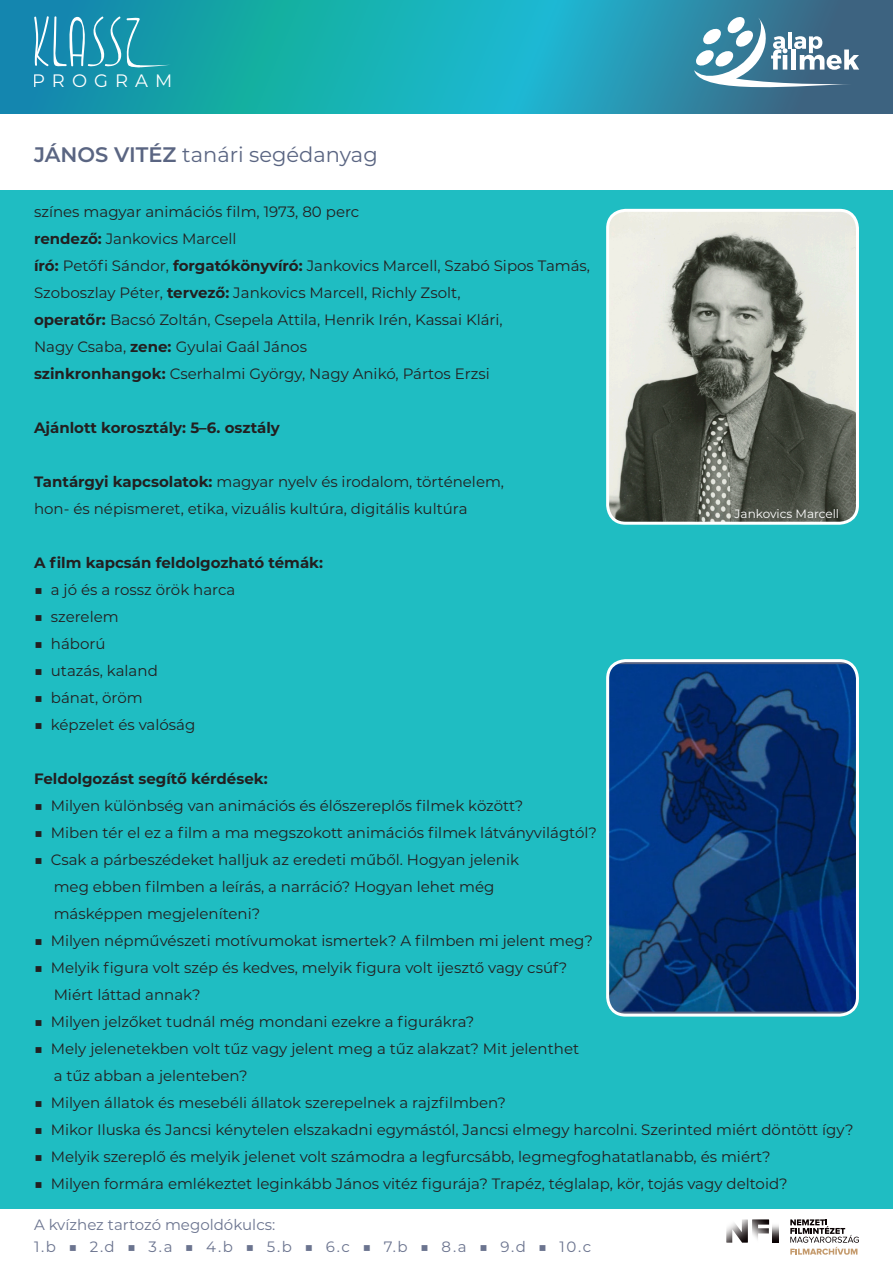
<style>
.page{position:relative;width:893px;height:1263px;background:#fff}
.page>*{position:absolute;margin:0;border:0;box-sizing:border-box;transform-origin:0 0}
.t1{font:21px "Montserrat";color:#5a6582}
.t2{font:18px "Montserrat";letter-spacing:.39em;color:#fff}
.t3{font:15px/27px "Montserrat";color:#231f20}
.t4{font:700 15px "Montserrat";color:#231f20}
.t5{font:15px "Montserrat";color:#6b748f}
.t6{font:12px "Montserrat";color:#fff}
.s1{font-weight:600}
.s2{font-weight:700}
</style>
<div class="page">
<svg style="left:0;top:0;width:893px;height:113px;background:#1e9eaf"></svg>
<svg style="left:34px;top:15px;width:136px;height:55px;background:#349fb7"></svg>
<svg style="left:694px;top:16px;width:165px;height:71px"></svg>
<svg style="left:790px;top:1219px;width:69px;height:36px"></svg>
<svg style="left:726px;top:1219px;width:43px;height:24px"></svg>
<svg style="left:772px;top:1225px;width:6px;height:18px"></svg>
<div style="left:0;top:190px;width:893px;height:1019px;background:#1fbdc2"></div>
<img style="left:608px;top:210px;width:247px;height:311px">
<div style="left:606px;top:209px;width:253px;height:316px;border:3px solid #fff;border-radius:18px"></div>
<svg style="left:608px;top:663px;width:249px;height:352px;background:#083373"></svg>
<div style="left:606px;top:659px;width:253px;height:357px;border:3px solid #fff;border-radius:18px"></div>
<p class="t2" style="left:32px;top:69px;width:142px">PROGRAM</p>
<p class="t1" style="left:34px;top:140px;width:345px"><span class="s1">JÁNOS VITÉZ</span> tanári segédanyag</p>
<p class="t3" style="left:34px;top:198px;width:327px">színes magyar animációs film, 1973, 80 perc</p>
<p class="t3" style="left:34px;top:225px;width:204px"><span class="s2">rendező:</span> Jankovics Marcell</p>
<p class="t3" style="left:34px;top:252px;width:558px"><span class="s2">író:</span> Petőfi Sándor, <span class="s2">forgatókönyvíró:</span> Jankovics Marcell, Szabó Sipos Tamás, Szoboszlay Péter, <span class="s2">tervező:</span> Jankovics Marcell, Richly Zsolt,<br><span class="s2">operatőr:</span> Bacsó Zoltán, Csepela Attila, Henrik Irén, Kassai Klári,<br>Nagy Csaba, <span class="s2">zene:</span> Gyulai Gaál János</p>
<p class="t3" style="left:34px;top:360px;width:457px"><span class="s2">szinkronhangok:</span> Cserhalmi György, Nagy Anikó, Pártos Erzsi</p>
<p class="t4" style="left:34px;top:417px;width:247px">Ajánlott korosztály: 5–6. osztály</p>
<p class="t3" style="left:34px;top:468px;width:472px"><span class="s2">Tantárgyi kapcsolatok:</span> magyar nyelv és irodalom, történelem, hon- és népismeret, etika, vizuális kultúra, digitális kultúra</p>
<p class="t4" style="left:34px;top:552px;width:291px">A film kapcsán feldolgozható témák:</p>
<p class="t3" style="left:34px;top:576px;width:203px">■ a jó és a rossz örök harca</p>
<p class="t3" style="left:34px;top:603px;width:86px">■ szerelem</p>
<p class="t3" style="left:34px;top:630px;width:73px">■ háború</p>
<p class="t3" style="left:34px;top:657px;width:125px">■ utazás, kaland</p>
<p class="t3" style="left:34px;top:684px;width:110px">■ bánat, öröm</p>
<p class="t3" style="left:34px;top:711px;width:163px">■ képzelet és valóság</p>
<p class="t4" style="left:34px;top:768px;width:235px">Feldolgozást segítő kérdések:</p>
<p class="t3" style="left:34px;top:792px;width:491px">■ Milyen különbség van animációs és élőszereplős filmek között?</p>
<p class="t3" style="left:34px;top:819px;width:565px">■ Miben tér el ez a film a ma megszokott animációs filmek látványvilágtól?</p>
<p class="t3" style="left:34px;top:846px;width:487px;text-align:center">■ Csak a párbeszédeket halljuk az eredeti műből. Hogyan jelenik meg ebben filmben a leírás, a narráció? Hogyan lehet még</p>
<p class="t3" style="left:54px;top:900px;width:208px">másképpen megjeleníteni?</p>
<p class="t3" style="left:34px;top:927px;width:560px">■ Milyen népművészeti motívumokat ismertek? A filmben mi jelent meg?</p>
<p class="t3" style="left:34px;top:954px;width:535px">■ Melyik figura volt szép és kedves, melyik figura volt ijesztő vagy csúf?</p>
<p class="t3" style="left:54px;top:981px;width:149px">Miért láttad annak?</p>
<p class="t3" style="left:34px;top:1008px;width:442px">■ Milyen jelzőket tudnál még mondani ezekre a figurákra?</p>
<p class="t3" style="left:34px;top:1035px;width:547px">■ Mely jelenetekben volt tűz vagy jelent meg a tűz alakzat? Mit jelenthet</p>
<p class="t3" style="left:54px;top:1062px;width:195px">a tűz abban a jelenteben?</p>
<p class="t3" style="left:34px;top:1089px;width:474px">■ Milyen állatok és mesebéli állatok szerepelnek a rajzfilmben?</p>
<p class="t3" style="left:34px;top:1116px;width:821px">■ Mikor Iluska és Jancsi kénytelen elszakadni egymástól, Jancsi elmegy harcolni. Szerinted miért döntött így?</p>
<p class="t3" style="left:34px;top:1143px;width:738px">■ Melyik szereplő és melyik jelenet volt számodra a legfurcsább, legmegfoghatatlanabb, és miért?</p>
<p class="t3" style="left:34px;top:1170px;width:755px">■ Milyen formára emlékeztet leginkább János vitéz figurája? Trapéz, téglalap, kör, tojás vagy deltoid?</p>
<p class="t6" style="left:735px;top:506px;width:106px">Jankovics Marcell</p>
<p class="t5" style="left:34px;top:1214px;width:243px">A kvízhez tartozó megoldókulcs:</p>
<p class="t5" style="left:34px;top:1236px;width:559px">1.b ■ 2.d ■ 3.a ■ 4.b ■ 5.b ■ 6.c ■ 7.b ■ 8.a ■ 9.d ■ 10.c</p>
</div>
